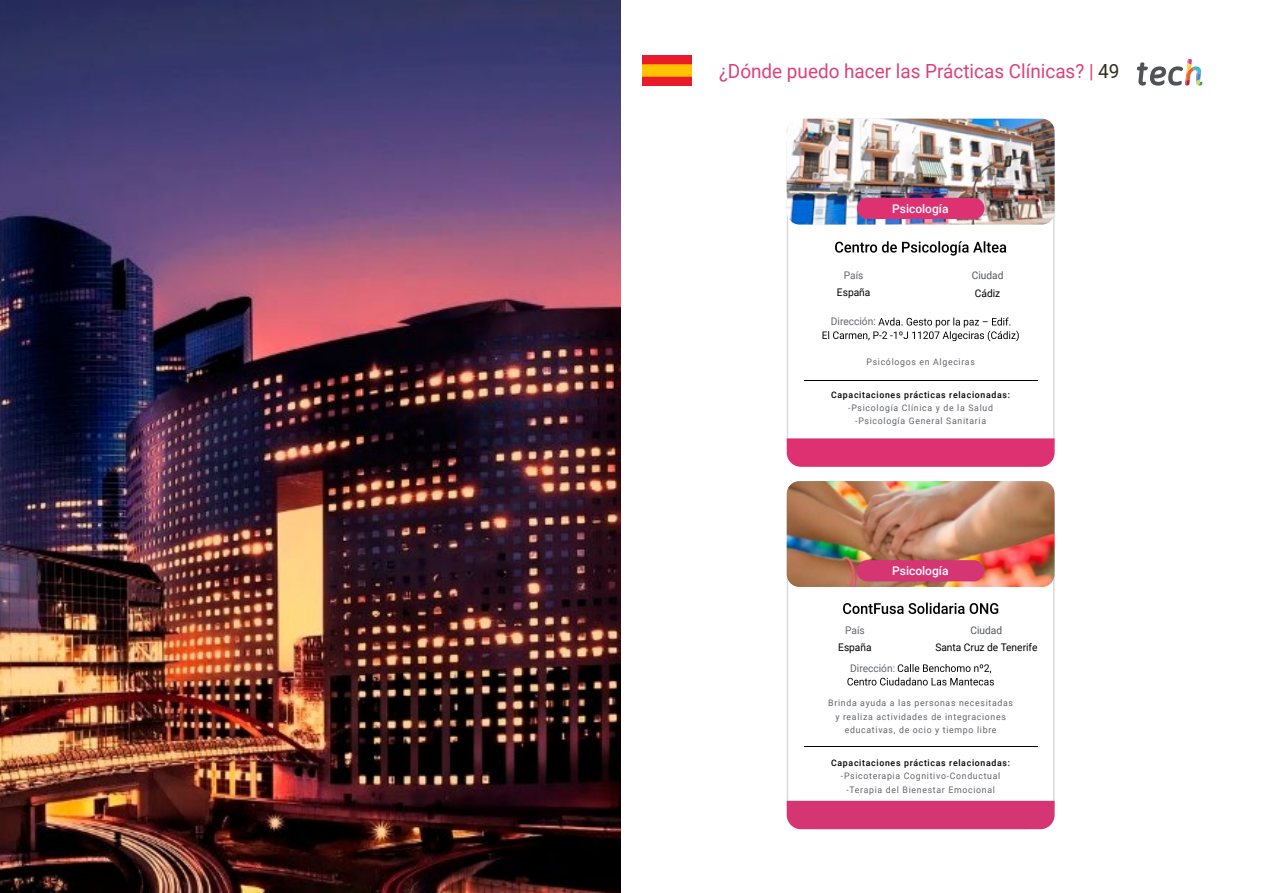
<style>
.page{position:relative;width:1263px;height:893px;background:#fff}
.page>*{position:absolute;margin:0;border:0;box-sizing:border-box;transform-origin:0 0}
.t1{font:19.5px "Roboto";color:#db427b}
.t2{font:500 12px "Roboto";color:#fff}
.t3{font:10.5px "Roboto";color:#000}
.t4{font:10.5px "Roboto";color:#61646a}
.t5{font:10.5px "Roboto";color:#52555b}
.t6{font:9px/13.2px "Roboto";letter-spacing:.08em;color:#61646a;text-align:center}
.t7{font:500 9px "Roboto";letter-spacing:.08em;color:#000}
.s1{color:#312e20}
</style>
<div class="page">
<img style="left:0;top:0;width:621px;height:893px">
<svg style="left:1137px;top:59px;width:65px;height:27px"></svg>
<img style="left:642px;top:56px;width:49px;height:29px">
<svg style="left:786px;top:118px;width:269px;height:339px"></svg>
<img style="left:787px;top:119px;width:267px;height:106px">
<div style="left:857px;top:198px;width:127px;height:21px;background:#dd3172;border-radius:11px"></div>
<svg style="left:787px;top:438px;width:267px;height:29px;background:#dd3776"></svg>
<hr style="left:804px;top:380px;width:233px;height:1px;background:#000">
<svg style="left:835px;top:241px;width:171px;height:15px"></svg>
<svg style="left:822px;top:317px;width:197px;height:24px"></svg>
<svg style="left:786px;top:490px;width:269px;height:340px"></svg>
<img style="left:787px;top:481px;width:267px;height:106px">
<div style="left:857px;top:560px;width:127px;height:21px;background:#d63573;border-radius:11px"></div>
<div style="left:787px;top:801px;width:267px;height:28px;background:#d63573"></div>
<hr style="left:804px;top:746px;width:233px;height:1px;background:#000">
<svg style="left:843px;top:603px;width:155px;height:11px"></svg>
<svg style="left:847px;top:664px;width:147px;height:21px"></svg>
<h1 class="t1" style="left:719px;top:58px;width:402px">¿Dónde puedo hacer las Prácticas Clínicas? | <span class="s1">49</span></h1>
<p class="t4" style="left:844px;top:268px;width:21px">País</p>
<p class="t3" style="left:837px;top:284px;width:35px">España</p>
<h2 class="t2" style="left:892px;top:200px;width:58px">Psicología</h2>
<p class="t5" style="left:972px;top:268px;width:33px">Ciudad</p>
<p class="t3" style="left:975px;top:286px;width:27px">Cádiz</p>
<p class="t4" style="left:831px;top:314px;width:46px">Dirección:</p>
<p class="t6" style="left:866px;top:354px;width:110px">Psicólogos en Algeciras</p>
<p class="t7" style="left:831px;top:388px;width:180px">Capacitaciones prácticas relacionadas:</p>
<p class="t6" style="left:848px;top:401px;width:146px">-Psicología Clínica y de la Salud -Psicología General Sanitaria</p>
<p class="t4" style="left:845px;top:623px;width:21px">País</p>
<p class="t3" style="left:838px;top:640px;width:35px">España</p>
<h2 class="t2" style="left:892px;top:563px;width:58px">Psicología</h2>
<p class="t5" style="left:970px;top:623px;width:33px">Ciudad</p>
<p class="t3" style="left:935px;top:640px;width:104px">Santa Cruz de Tenerife</p>
<p class="t4" style="left:850px;top:661px;width:46px">Dirección:</p>
<p class="t6" style="left:828px;top:696px;width:186px">Brinda ayuda a las personas necesitadas y realiza actividades de integraciones educativas, de ocio y tiempo libre</p>
<p class="t7" style="left:831px;top:757px;width:180px">Capacitaciones prácticas relacionadas:</p>
<p class="t6" style="left:841px;top:769px;width:161px">-Psicoterapia Cognitivo-Conductual -Terapia del Bienestar Emocional</p>
</div>
